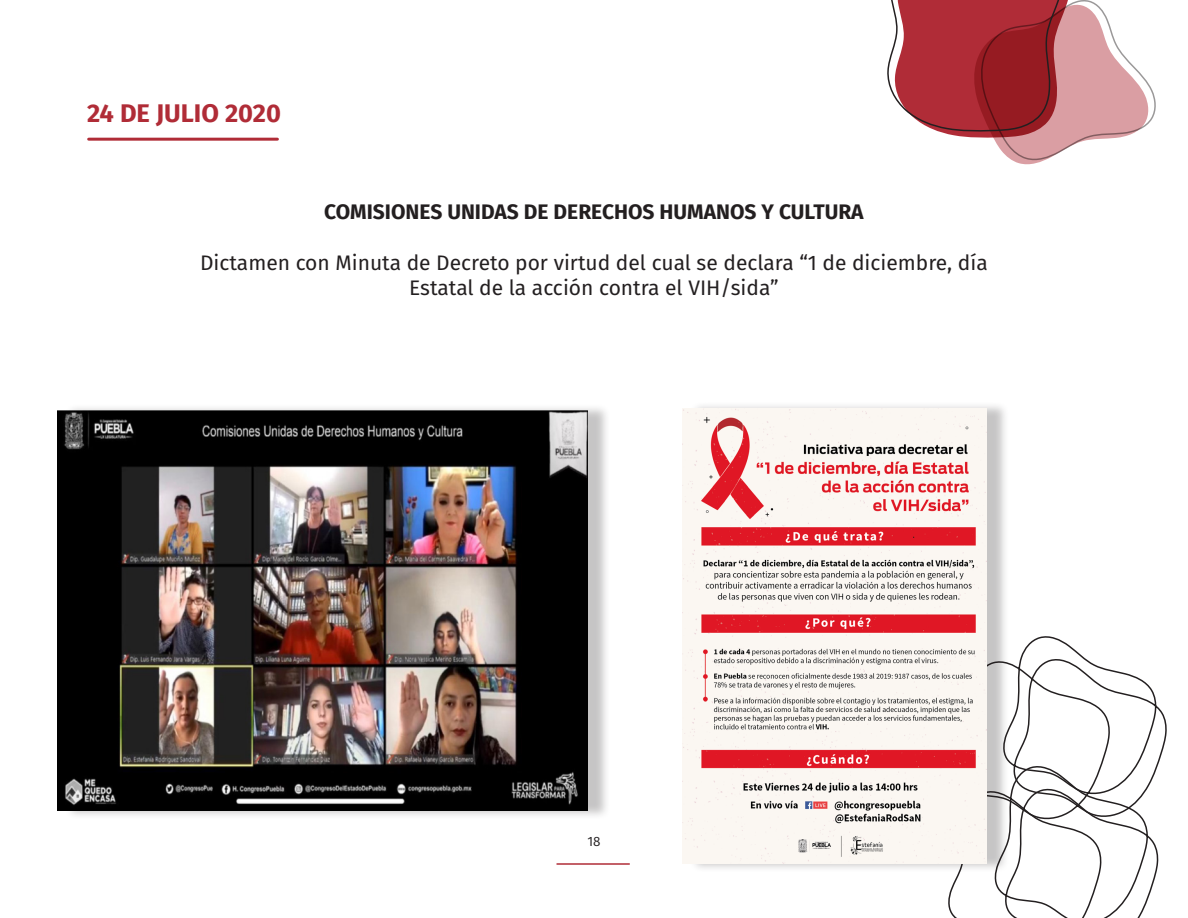
<style>
.page{position:relative;width:1188px;height:918px;background:#fff}
.page>*{position:absolute;margin:0;border:0;box-sizing:border-box;transform-origin:0 0}
.t1{font:700 25.5px "Fira Sans";color:#b02c37}
.t2{font:21px/25.2px "Fira Sans";color:#231f20;text-align:center}
.t3{font:700 21px "Fira Sans";color:#231f20}
.t4{font:13.5px "Fira Sans";color:#231f20}
</style>
<div class="page">
<hr style="left:557px;top:863px;width:72px;height:2px;background:#b02c37">
<hr style="left:89px;top:138px;width:188px;height:3px;background:#b02c37">
<div style="left:64px;top:404px;width:547px;height:416px;background:#231f20;opacity:.26"></div>
<img style="left:57px;top:411px;width:531px;height:399px">
<svg style="left:887px;top:0;width:269px;height:165px"></svg>
<svg style="left:948px;top:636px;width:219px;height:282px"></svg>
<div style="left:689px;top:401px;width:320px;height:472px;background:#231f20;opacity:.26"></div>
<img style="left:682px;top:408px;width:304px;height:456px">
<p class="t1" style="left:87px;top:91px;width:195px">24 DE JULIO 2020</p>
<p class="t3" style="left:324px;top:194px;width:541px">COMISIONES UNIDAS DE DERECHOS HUMANOS Y CULTURA</p>
<p class="t2" style="left:200px;top:249px;width:789px">Dictamen con Minuta de Decreto por virtud del cual se declara “1 de diciembre, día<br>Estatal de la acción contra el VIH/sida”</p>
<p class="t4" style="left:587px;top:831px;width:15px">18</p>
</div>
